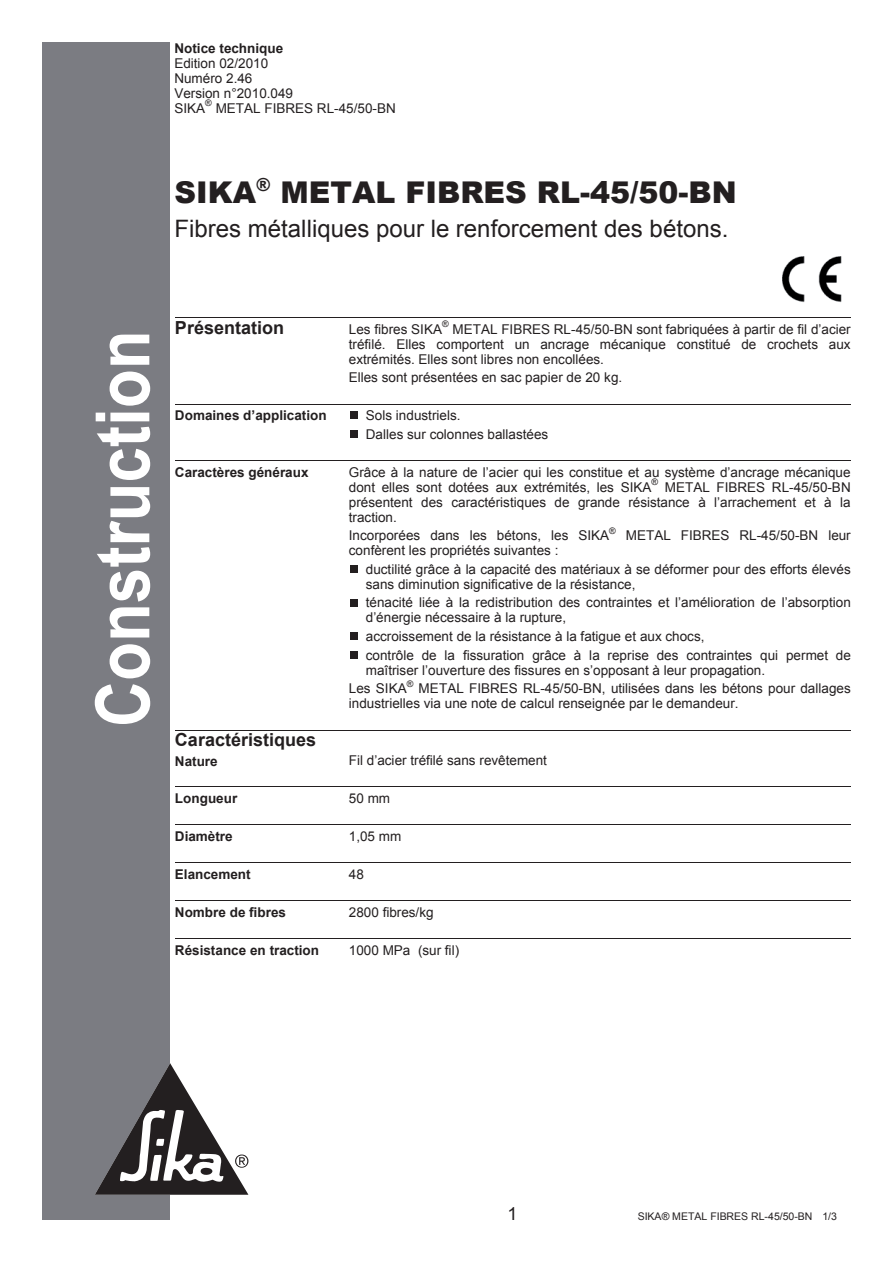
<style>
.page{position:relative;width:893px;height:1263px;background:#fff}
.page>*{position:absolute;margin:0;border:0;box-sizing:border-box;transform-origin:0 0}
.t1{font:700 75px "Arial";color:#fff;scale:.85 1}
.t2{font:900 30px "Arial";color:#231f20}
.t3{font:24px "Arial";color:#231f20}
.t4{font:700 18px "Arial";color:#231f20}
.t5{font:18px "Arial";color:#231f20}
.t6{font:13.5px/15px "Arial";color:#231f20}
.t7{font:700 13.5px "Arial";color:#231f20}
.t8{font:10.5px "Arial";color:#231f20}
.t9{font:9px "Arial";color:#231f20}
</style>
<div class="page">
<div style="left:43px;top:43px;width:127px;height:1177px;background:#7b7c82"></div>
<img style="left:782px;top:256px;width:60px;height:47px">
<hr style="left:175px;top:317px;width:174px;height:1px;background:#231f20">
<hr style="left:349px;top:317px;width:501px;height:1px;background:#231f20">
<div style="left:350px;top:411px;width:8px;height:8px;background:#231f20"></div>
<div style="left:350px;top:430px;width:8px;height:8px;background:#231f20"></div>
<hr style="left:175px;top:404px;width:174px;height:1px;background:#231f20">
<hr style="left:349px;top:404px;width:501px;height:1px;background:#231f20">
<div style="left:350px;top:565px;width:8px;height:8px;background:#231f20"></div>
<div style="left:350px;top:599px;width:8px;height:7px;background:#231f20"></div>
<div style="left:350px;top:632px;width:8px;height:8px;background:#231f20"></div>
<div style="left:350px;top:651px;width:8px;height:8px;background:#231f20"></div>
<hr style="left:175px;top:460px;width:174px;height:1px;background:#231f20">
<hr style="left:349px;top:460px;width:501px;height:1px;background:#231f20">
<hr style="left:175px;top:730px;width:174px;height:1px;background:#231f20">
<hr style="left:349px;top:730px;width:501px;height:1px;background:#231f20">
<hr style="left:175px;top:786px;width:174px;height:1px;background:#231f20">
<hr style="left:349px;top:786px;width:501px;height:1px;background:#231f20">
<hr style="left:175px;top:824px;width:174px;height:1px;background:#231f20">
<hr style="left:349px;top:824px;width:501px;height:1px;background:#231f20">
<hr style="left:175px;top:862px;width:174px;height:1px;background:#231f20">
<hr style="left:349px;top:862px;width:501px;height:1px;background:#231f20">
<hr style="left:175px;top:900px;width:174px;height:1px;background:#231f20">
<hr style="left:349px;top:900px;width:501px;height:1px;background:#231f20">
<hr style="left:175px;top:938px;width:174px;height:1px;background:#231f20">
<hr style="left:349px;top:938px;width:501px;height:1px;background:#231f20">
<svg style="left:95px;top:1063px;width:153px;height:132px"></svg>
<p class="t7" style="left:174px;top:39px;width:110px">Notice technique</p>
<p class="t6" style="left:174px;top:56px;width:120px">Edition 02/2010<br>Numéro 2.46<br>Version n°2010.049<br>SIKA</p>
<p class="t9" style="left:205px;top:97px;width:8px">®</p>
<p class="t6" style="left:216px;top:101px;width:182px">METAL FIBRES RL-45/50-BN</p>
<h2 class="t2" style="left:174px;top:170px;width:564px">SIKA<sup>®</sup> METAL FIBRES RL-45/50-BN</h2>
<h3 class="t3" style="left:174px;top:213px;width:555px">Fibres métalliques pour le renforcement des bétons.</h3>
<h1 class="t1" style="left:73px;top:727px;width:468px;rotate:-90deg">Construction</h1>
<p class="t9" style="left:442px;top:318px;width:8px">®</p>
<p class="t6" style="left:349px;top:321px;width:503px;text-align:justify;text-indent:104px">METAL FIBRES RL-45/50-BN sont fabriquées à partir de fil d’acier tréfilé. Elles comportent un ancrage mécanique constitué de crochets aux extrémités. Elles sont libres non encollées.</p>
<p class="t6" style="left:349px;top:370px;width:275px">Elles sont présentées en sac papier de 20 kg.</p>
<h3 class="t4" style="left:175px;top:315px;width:111px">Présentation</h3>
<p class="t6" style="left:349px;top:321px;width:95px">Les fibres SIKA</p>
<p class="t7" style="left:175px;top:406px;width:153px">Domaines d’application</p>
<p class="t6" style="left:366px;top:406px;width:184px;line-height:18.6px">Sols industriels.<br>Dalles sur colonnes ballastées</p>
<p class="t7" style="left:175px;top:463px;width:135px">Caractères généraux</p>
<p class="t6" style="left:349px;top:465px;width:503px">Grâce à la nature de l’acier qui les constitue et au système d’ancrage mécanique dont elles sont dotées aux extrémités, les SIKA</p>
<p class="t9" style="left:651px;top:476px;width:8px">®</p>
<p class="t6" style="left:349px;top:480px;width:503px;text-align:justify;text-indent:316px">METAL FIBRES RL-45/50-BN présentent des caractéristiques de grande résistance à l’arrachement et à la traction.</p>
<p class="t6" style="left:349px;top:528px;width:262px">Incorporées dans les bétons, les SIKA</p>
<p class="t9" style="left:609px;top:524px;width:8px">®</p>
<p class="t6" style="left:626px;top:528px;width:226px">METAL FIBRES RL-45/50-BN leur</p>
<p class="t6" style="left:366px;top:541px;width:486px;line-height:18.6px;text-indent:-17px">confèrent les propriétés suivantes :<br>ductilité grâce à la capacité des matériaux à se déformer pour des efforts élevés</p>
<p class="t6" style="left:366px;top:575px;width:486px;line-height:18.6px">sans diminution significative de la résistance,<br>ténacité liée à la redistribution des contraintes et l’amélioration de l’absorption</p>
<p class="t6" style="left:366px;top:609px;width:487px;line-height:18.6px">d’énergie nécessaire à la rupture,<br>accroissement de la résistance à la fatigue et aux chocs,<br>contrôle de la fissuration grâce à la reprise des contraintes qui permet de</p>
<p class="t6" style="left:349px;top:661px;width:418px;line-height:18.6px;text-indent:17px">maîtriser l’ouverture des fissures en s’opposant à leur propagation.<br>Les SIKA</p>
<p class="t9" style="left:407px;top:677px;width:8px">®</p>
<p class="t6" style="left:349px;top:681px;width:503px;text-indent:70px">METAL FIBRES RL-45/50-BN, utilisées dans les bétons pour dallages industrielles via une note de calcul renseignée par le demandeur.</p>
<h3 class="t4" style="left:175px;top:728px;width:143px">Caractéristiques</h3>
<p class="t7" style="left:175px;top:753px;width:44px">Nature</p>
<p class="t6" style="left:349px;top:753px;width:200px">Fil d’acier tréfilé sans revêtement</p>
<p class="t7" style="left:175px;top:789px;width:64px">Longueur</p>
<p class="t6" style="left:349px;top:791px;width:43px">50 mm</p>
<p class="t7" style="left:175px;top:827px;width:59px">Diamètre</p>
<p class="t6" style="left:349px;top:829px;width:54px">1,05 mm</p>
<p class="t7" style="left:175px;top:865px;width:77px">Elancement</p>
<p class="t6" style="left:349px;top:867px;width:16px">48</p>
<p class="t7" style="left:175px;top:903px;width:113px">Nombre de fibres</p>
<p class="t6" style="left:349px;top:904px;width:86px">2800 fibres/kg</p>
<p class="t7" style="left:175px;top:941px;width:146px">Résistance en traction</p>
<p class="t6" style="left:349px;top:942px;width:112px">1000 MPa (sur fil)</p>
<h3 class="t5" style="left:507px;top:1202px;width:12px">1</h3>
<p class="t8" style="left:638px;top:1210px;width:176px">SIKA® METAL FIBRES RL-45/50-BN</p>
<p class="t8" style="left:822px;top:1210px;width:16px">1/3</p>
</div>
